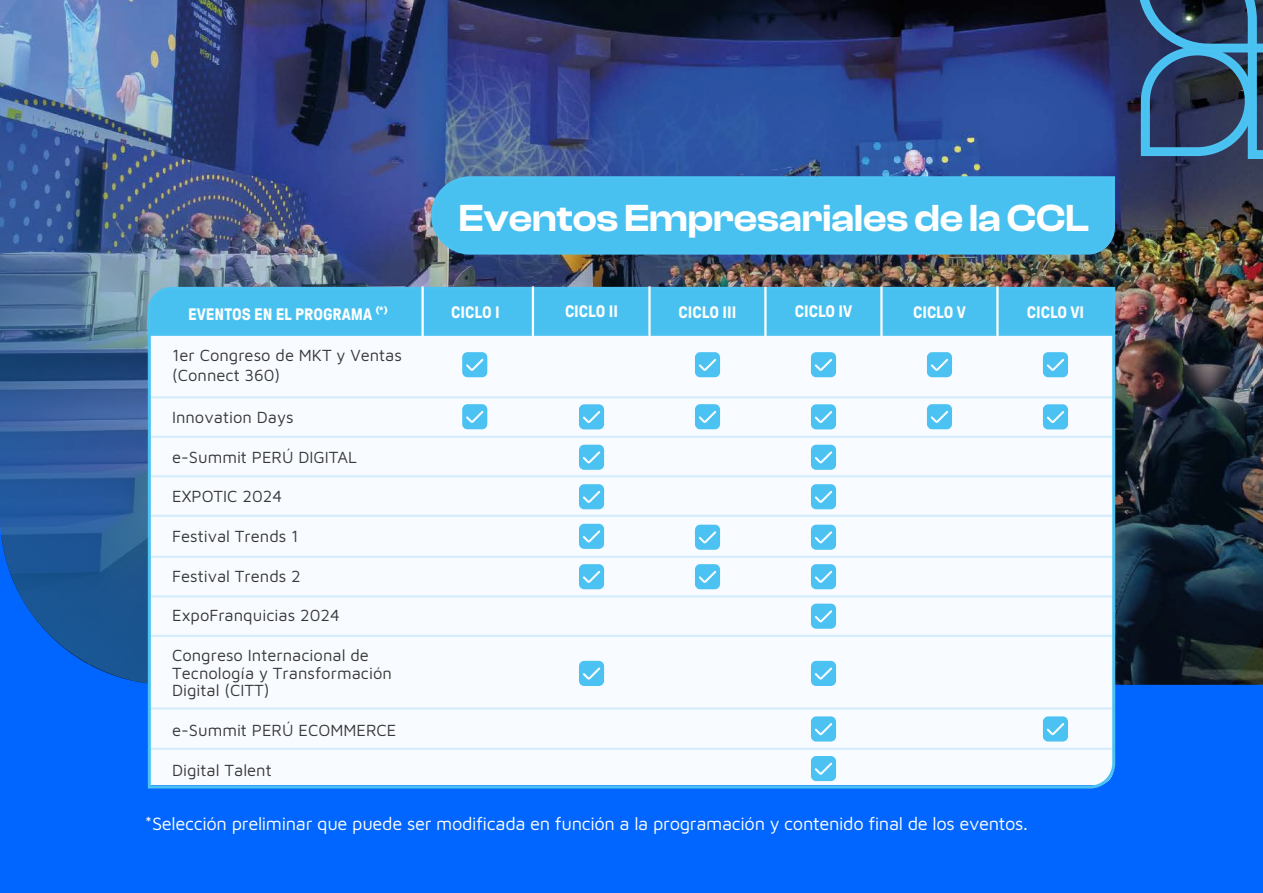
<style>
.page{position:relative;width:1263px;height:893px;background:#fff}
.page>*{position:absolute;margin:0;border:0;box-sizing:border-box;transform-origin:0 0}
.t1{font:600 39px "Clash Display";color:#fff}
.t2{font:18.3px "Maven Pro";letter-spacing:-.02em;color:#fff}
.t3{font:16.65px/17.5px "Maven Pro";color:#383737}
.t4{font:700 16.65px "GT Pressura Pro";color:#fff}
.t5{font:600 11.1px "Clash Display";color:#fff}
</style>
<div class="page">
<div style="left:0;top:685px;width:1263px;height:208px;background:#06f"></div>
<img style="left:0;top:0;width:1263px;height:685px">
<div style="left:429px;top:175px;width:687px;height:81px;background:#49c1f0"></div>
<svg style="left:1136px;top:0;width:127px;height:161px"></svg>
<svg style="left:146px;top:337px;width:971px;height:453px"></svg>
<svg style="left:146px;top:285px;width:971px;height:52px"></svg>
<hr style="left:532px;top:286px;width:2px;height:50px;background:#fff">
<hr style="left:648px;top:286px;width:3px;height:50px;background:#fff">
<hr style="left:764px;top:287px;width:2px;height:49px;background:#fff">
<hr style="left:880px;top:287px;width:3px;height:49px;background:#fff">
<hr style="left:996px;top:286px;width:2px;height:50px;background:#fff">
<hr style="left:421px;top:286px;width:3px;height:50px;background:#fff">
<h1 class="t1" style="left:459px;top:196px;width:632px">Eventos Empresariales de la CCL</h1>
<p class="t4" style="left:188px;top:305px;width:185px">EVENTOS EN EL PROGRAMA</p>
<p class="t4" style="left:451px;top:303px;width:50px">CICLO I</p>
<p class="t4" style="left:565px;top:302px;width:55px">CICLO II</p>
<p class="t4" style="left:679px;top:303px;width:59px">CICLO III</p>
<p class="t4" style="left:795px;top:303px;width:59px">CICLO IV</p>
<p class="t4" style="left:913px;top:303px;width:54px">CICLO V</p>
<p class="t4" style="left:1027px;top:304px;width:59px">CICLO VI</p>
<p class="t5" style="left:376px;top:304px;width:13px">(*)</p>
<p class="t3" style="left:172px;top:344px;width:231px;line-height:20px">1er Congreso de MKT y Ventas (Connect 360)</p>
<p class="t3" style="left:172px;top:408px;width:123px">Innovation Days</p>
<p class="t3" style="left:172px;top:447px;width:186px">e-Summit PERÚ DIGITAL</p>
<p class="t3" style="left:172px;top:487px;width:112px">EXPOTIC 2024</p>
<p class="t3" style="left:172px;top:527px;width:128px">Festival Trends 1</p>
<p class="t3" style="left:172px;top:566px;width:130px">Festival Trends 2</p>
<p class="t3" style="left:172px;top:606px;width:169px">ExpoFranquicias 2024</p>
<p class="t3" style="left:172px;top:646px;width:221px">Congreso Internacional de<br>Tecnología y Transformación<br>Digital (CITT)</p>
<p class="t3" style="left:172px;top:720px;width:226px">e-Summit PERÚ ECOMMERCE</p>
<p class="t3" style="left:172px;top:760px;width:101px">Digital Talent</p>
<p class="t2" style="left:145px;top:811px;width:885px">*Selección preliminar que puede ser modificada en función a la programación y contenido final de los eventos.</p>
</div>
